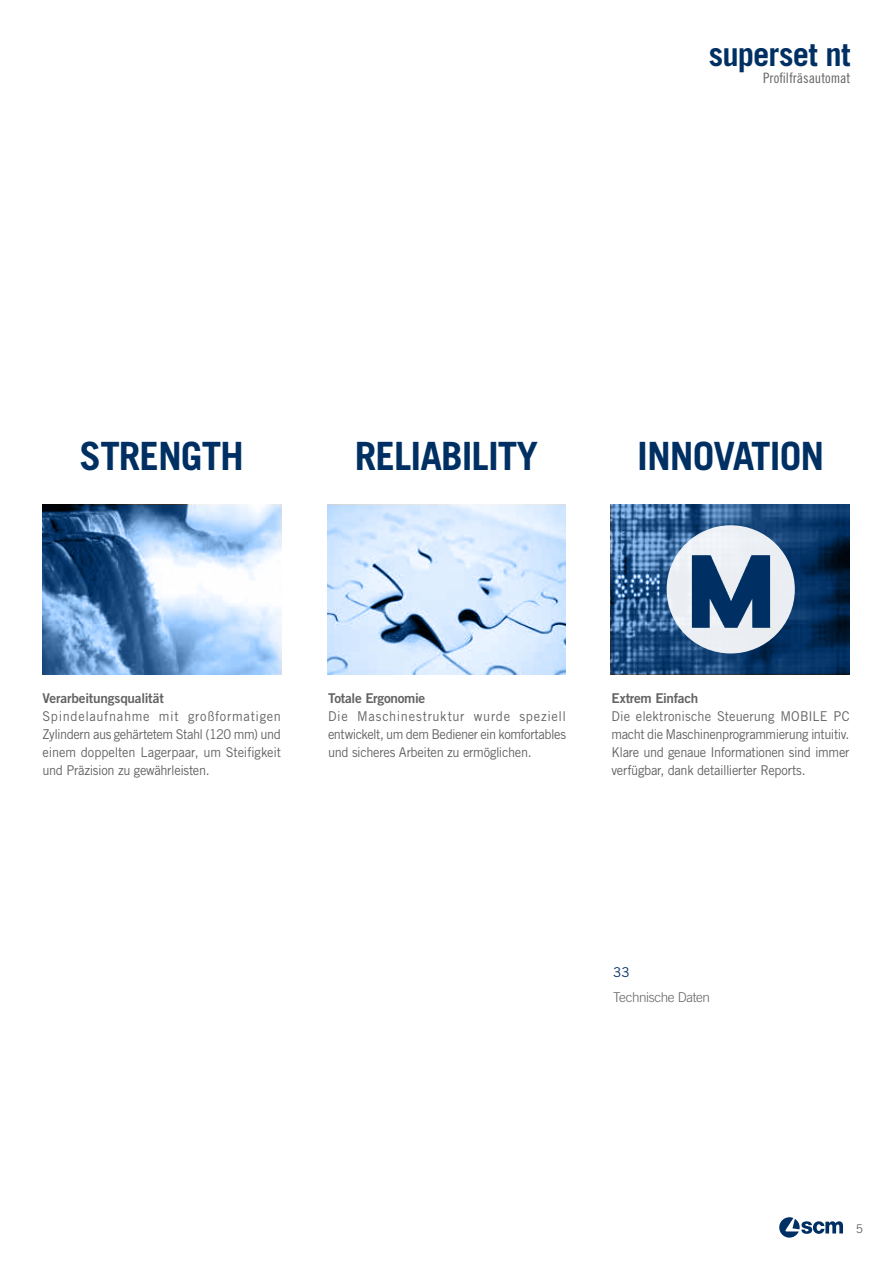
<style>
.page{position:relative;width:893px;height:1263px;background:#fff}
.page>*{position:absolute;margin:0;border:0;box-sizing:border-box;transform-origin:0 0}
.t1{font:700 39px "Trade Gothic LT Std";letter-spacing:-.025em;color:#003063}
.t2{font:700 32.55px "Trade Gothic LT Std";letter-spacing:-.025em;color:#003063}
.t3{font:14.4px "Trade Gothic LT Std Cn 18";color:#646363}
.t4{font:13.5px/18px "Trade Gothic LT Std";letter-spacing:-.025em;color:#646363;text-align:justify;scale:.95 1}
.t5{font:13.5px "Trade Gothic LT Std Bd 2";letter-spacing:-.02em;color:#646363}
.t6{font:300 13.5px "Trade Gothic LT Std";letter-spacing:-.03em;color:#646363}
.t7{font:13.5px "Trade Gothic LT Std";color:#003063}
.t8{font:12px "Trade Gothic LT Std";color:#646363}
</style>
<div class="page">
<img style="left:43px;top:505px;width:238px;height:169px">
<img style="left:327px;top:505px;width:239px;height:169px">
<img style="left:611px;top:505px;width:238px;height:169px">
<div style="left:667px;top:525px;width:128px;height:128px;background:#ebeff3;border-radius:50%"></div>
<img style="left:691px;top:555px;width:80px;height:73px">
<svg style="left:779px;top:1217px;width:64px;height:20px"></svg>
<h2 class="t2" style="left:709px;top:34px;width:143px">superset nt</h2>
<p class="t3" style="left:763px;top:70px;width:89px">Profilfräsautomat</p>
<h1 class="t1" style="left:80px;top:432px;width:166px">STRENGTH</h1>
<h1 class="t1" style="left:355px;top:432px;width:185px">RELIABILITY</h1>
<h1 class="t1" style="left:637px;top:432px;width:189px">INNOVATION</h1>
<p class="t5" style="left:43px;top:690px;width:123px">Verarbeitungsqualität</p>
<p class="t4" style="left:43px;top:707px;width:253px">Spindelaufnahme mit großformatigen Zylindern aus gehärtetem Stahl (120 mm) und einem doppelten Lagerpaar, um Steifigkeit und Präzision zu gewährleisten.</p>
<p class="t5" style="left:328px;top:690px;width:99px">Totale Ergonomie</p>
<p class="t4" style="left:328px;top:707px;width:252px">Die Maschinestruktur wurde speziell entwickelt, um dem Bediener ein komfortables und sicheres Arbeiten zu ermöglichen.</p>
<p class="t5" style="left:611px;top:690px;width:88px">Extrem Einfach</p>
<p class="t4" style="left:611px;top:707px;width:252px">Die elektronische Steuerung MOBILE PC macht die Maschinenprogrammierung intuitiv.<br>Klare und genaue Informationen sind immer verfügbar, dank detaillierter Reports.</p>
<p class="t7" style="left:613px;top:964px;width:18px">33</p>
<p class="t6" style="left:613px;top:989px;width:98px">Technische Daten</p>
<p class="t8" style="left:856px;top:1222px;width:9px">5</p>
</div>
